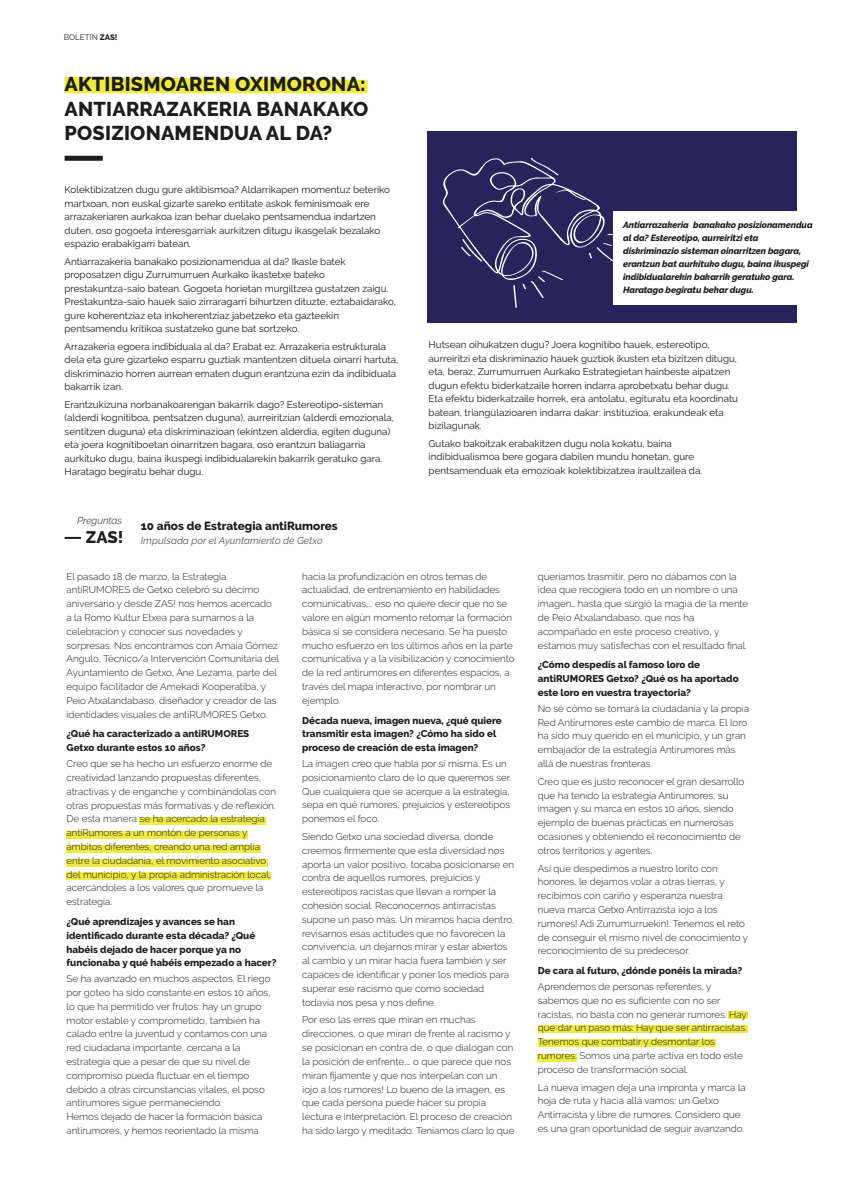
<style>
.page{position:relative;width:842px;height:1191px;background:#fff}
.page>*{position:absolute;margin:0;border:0;box-sizing:border-box;transform-origin:0 0}
.t1{font:800 20px/24px "Raleway";letter-spacing:.01em;color:#1d1d1b}
.t2{font:800 16.7px "Raleway";color:#1d1d1b}
.t3{font:800 11.7px "Raleway";color:#1d1d1b}
.t4{font:italic 10px "Raleway";color:#575756}
.t5{font:italic 300 10px "Raleway";color:#1d1d1b}
.t6{font:300 9.8px/13.8px "Raleway";color:#1d1d1b}
.t7{font:9.8px/13.5px "Raleway";color:#1d1d1b}
.t8{font:800 9.8px/13.8px "Raleway";color:#1d1d1b}
.t9{font:italic 800 9px/13px "Raleway";letter-spacing:-.01em;color:#1d1d1b}
.t10{font:8px "Raleway";color:#1d1d1b}
.s1{font-weight:800}
</style>
<div class="page">
<div style="left:427px;top:131px;width:369px;height:191px;background:#29235c"></div>
<div style="left:139px;top:817px;width:127px;height:8px;background:#efeb43"></div>
<div style="left:538px;top:1025px;width:210px;height:8px;background:#efeb43"></div>
<div style="left:538px;top:1039px;width:178px;height:7px;background:#efeb43"></div>
<div style="left:729px;top:1011px;width:19px;height:7px;background:#efeb43"></div>
<div style="left:538px;top:1054px;width:39px;height:7px;background:#efeb43"></div>
<div style="left:67px;top:831px;width:181px;height:7px;background:#efeb43"></div>
<div style="left:67px;top:845px;width:194px;height:8px;background:#efeb43"></div>
<div style="left:67px;top:859px;width:201px;height:7px;background:#efeb43"></div>
<div style="left:67px;top:872px;width:204px;height:8px;background:#efeb43"></div>
<svg style="left:64px;top:77px;width:303px;height:16px;background:#f0ec53"></svg>
<div style="left:65px;top:156px;width:38px;height:5px;background:#1d1d1b"></div>
<svg style="left:65px;top:537px;width:16px;height:2px"></svg>
<div style="left:613px;top:211px;width:217px;height:93px;background:#fff"></div>
<svg style="left:442px;top:157px;width:181px;height:151px"></svg>
<p class="t10" style="left:64px;top:33px;width:55px">BOLETIN <span class="s1">ZAS!</span></p>
<h1 class="t1" style="left:65px;top:73px;width:305px">AKTIBISMOAREN OXIMORONA:<br>ANTIARRAZAKERIA BANAKAKO<br>POSIZIONAMENDUA AL DA?</h1>
<p class="t7" style="left:65px;top:183px;width:327px">Kolektibizatzen dugu gure aktibismoa? Aldarrikapen momentuz beteriko martxoan, non euskal gizarte sareko entitate askok feminismoak ere arrazakeriaren aurkakoa izan behar duelako pentsamendua indartzen duten, oso gogoeta interesgarriak aurkitzen ditugu ikasgelak bezalako espazio erabakigarri batean.</p>
<p class="t7" style="left:65px;top:254px;width:333px">Antiarrazakeria banakako posizionamendua al da? Ikasle batek proposatzen digu Zurrumurruen Aurkako ikastetxe bateko prestakuntza-saio batean. Gogoeta horietan murgiltzea gustatzen zaigu.<br>Prestakuntza-saio hauek saio zirraragarri bihurtzen dituzte, eztabaidarako, gure koherentziaz eta inkoherentziaz jabetzeko eta gazteekin pentsamendu kritikoa sustatzeko gune bat sortzeko.</p>
<p class="t7" style="left:65px;top:339px;width:335px">Arrazakeria egoera indibiduala al da? Erabat ez. Arrazakeria estrukturala dela eta gure gizarteko esparru guztiak mantentzen dituela oinarri hartuta, diskriminazio horren aurrean ematen dugun erantzuna ezin da indibiduala bakarrik izan.</p>
<p class="t7" style="left:65px;top:397px;width:331px">Erantzukizuna norbanakoarengan bakarrik dago? Estereotipo-sisteman (alderdi kognitiboa, pentsatzen duguna), aurreiritzian (alderdi emozionala, sentitzen duguna) eta diskriminazioan (ekintzen alderdia, egiten duguna) eta joera kognitiboetan oinarritzen bagara, oso erantzun baliagarria aurkituko dugu, baina ikuspegi indibidualarekin bakarrik geratuko gara.<br>Haratago begiratu behar dugu.</p>
<p class="t9" style="left:623px;top:218px;width:191px">Antiarrazakeria banakako posizionamendua al da? Estereotipo, aurreiritzi eta diskriminazio sisteman oinarritzen bagara, erantzun bat aurkituko dugu, baina ikuspegi indibidualarekin bakarrik geratuko gara.<br>Haratago begiratu behar dugu.</p>
<p class="t7" style="left:429px;top:338px;width:311px">Hutsean oihukatzen dugu? Joera kognitibo hauek, estereotipo, aurreiritzi eta diskriminazio hauek guztiok ikusten eta bizitzen ditugu, eta, beraz, Zurrumurruen Aurkako Estrategietan hainbeste aipatzen dugun efektu biderkatzaile horren indarra aprobetxatu behar dugu.<br>Eta efektu biderkatzaile horrek, era antolatu, egituratu eta koordinatu batean, triangulazioaren indarra dakar: instituzioa, erakundeak eta bizilagunak.</p>
<p class="t7" style="left:429px;top:436px;width:275px">Gutako bakoitzak erabakitzen dugu nola kokatu, baina indibidualismoa bere gogara dabilen mundu honetan, gure pentsamenduak eta emozioak kolektibizatzea iraultzailea da.</p>
<p class="t5" style="left:77px;top:515px;width:46px">Preguntas</p>
<p class="t3" style="left:141px;top:519px;width:198px">10 años de Estrategia antiRumores</p>
<p class="t4" style="left:141px;top:534px;width:183px">Impulsada por el Ayuntamiento de Getxo</p>
<p class="t6" style="left:67px;top:569px;width:214px">El pasado 18 de marzo, la Estrategia antiRUMORES de Getxo celebró su décimo aniversario y desde ZAS! nos hemos acercado a la Romo Kultur Etxea para sumarnos a la celebración y conocer sus novedades y sorpresas. Nos encontramos con Amaia Gómez Angulo, Técnico/a Intervención Comunitaria del Ayuntamiento de Getxo, Ane Lezama, parte del equipo facilitador de Amekadi Kooperatiba, y Peio Atxalandabaso, diseñador y creador de las identidades visuales de antiRUMORES Getxo.</p>
<p class="t8" style="left:67px;top:727px;width:184px">¿Qué ha caracterizado a antiRUMORES<br>Getxo durante estos 10 años?</p>
<p class="t6" style="left:67px;top:756px;width:211px">Creo que se ha hecho un esfuerzo enorme de creatividad lanzando propuestas diferentes, atractivas y de enganche y combinándolas con otras propuestas más formativas y de reflexión.<br>De esta manera se ha acercado la estrategia antiRumores a un montón de personas y ámbitos diferentes, creando una red amplia entre la ciudadanía, el movimiento asociativo del municipio, y la propia administración local, acercándoles a los valores que promueve la estrategia.</p>
<p class="t8" style="left:67px;top:914px;width:212px">¿Qué aprendizajes y avances se han identificado durante esta década? ¿Qué habéis dejado de hacer porque ya no funcionaba y qué habéis empezado a hacer?</p>
<p class="t6" style="left:67px;top:971px;width:206px">Se ha avanzado en muchos aspectos. El riego por goteo ha sido constante en estos 10 años, lo que ha permitido ver frutos: hay un grupo motor estable y comprometido, también ha calado entre la juventud y contamos con una red ciudadana importante, cercana a la estrategia que a pesar de que su nivel de compromiso pueda fluctuar en el tiempo debido a otras circunstancias vitales, el poso antirumores sigue permaneciendo.<br>Hemos dejado de hacer la formación básica antirumores, y hemos reorientado la misma</p>
<h2 class="t2" style="left:86px;top:527px;width:39px">ZAS!</h2>
<p class="t6" style="left:302px;top:569px;width:214px">hacia la profundización en otros temas de actualidad, de entrenamiento en habilidades comunicativas,… eso no quiere decir que no se valore en algún momento retomar la formación básica si se considera necesario. Se ha puesto mucho esfuerzo en los últimos años en la parte comunicativa y a la visibilización y conocimiento de la red antirumores en diferentes espacios, a través del mapa interactivo, por nombrar un ejemplo.</p>
<p class="t8" style="left:302px;top:713px;width:201px">Década nueva, imagen nueva, ¿qué quiere transmitir esta imagen? ¿Cómo ha sido el proceso de creación de esta imagen?</p>
<p class="t6" style="left:302px;top:756px;width:211px">La imagen creo que habla por sí misma. Es un posicionamiento claro de lo que queremos ser.<br>Que cualquiera que se acerque a la estrategia, sepa en qué rumores, prejuicios y estereotipos ponemos el foco.</p>
<p class="t6" style="left:302px;top:829px;width:214px">Siendo Getxo una sociedad diversa, donde creemos firmemente que esta diversidad nos aporta un valor positivo, tocaba posicionarse en contra de aquellos rumores, prejuicios y estereotipos racistas que llevan a romper la cohesión social. Reconocernos antirracistas supone un paso más. Un mirarnos hacia dentro, revisarnos esas actitudes que no favorecen la convivencia, un dejarnos mirar y estar abiertos al cambio y un mirar hacia fuera también y ser capaces de identificar y poner los medios para superar ese racismo que como sociedad todavía nos pesa y nos define.</p>
<p class="t6" style="left:302px;top:1013px;width:214px">Por eso las erres que miran en muchas direcciones, o que miran de frente al racismo y se posicionan en contra de, o que dialogan con la posición de enfrente,… o que parece que nos miran fijamente y que nos interpelan con un ¡ojo a los rumores! Lo bueno de la imagen, es que cada persona puede hacer su propia lectura e interpretación. El proceso de creación ha sido largo y meditado. Teníamos claro lo que</p>
<p class="t6" style="left:538px;top:569px;width:212px">queríamos trasmitir, pero no dábamos con la idea que recogiera todo en un nombre o una imagen… hasta que surgió la magia de la mente de Peio Atxalandabaso, que nos ha acompañado en este proceso creativo, y estamos muy satisfechas con el resultado final.</p>
<p class="t8" style="left:538px;top:658px;width:202px">¿Cómo despedís al famoso loro de antiRUMORES Getxo? ¿Qué os ha aportado este loro en vuestra trayectoria?</p>
<p class="t6" style="left:538px;top:701px;width:213px">No sé cómo se tomará la ciudadanía y la propia Red Antirumores este cambio de marca. El loro ha sido muy querido en el municipio, y un gran embajador de la estrategia Antirumores más allá de nuestras fronteras.</p>
<p class="t6" style="left:538px;top:774px;width:208px">Creo que es justo reconocer el gran desarrollo que ha tenido la estrategia Antirumores, su imagen y su marca en estos 10 años, siendo ejemplo de buenas prácticas en numerosas ocasiones y obteniendo el reconocimiento de otros territorios y agentes.</p>
<p class="t6" style="left:538px;top:861px;width:212px">Así que despedimos a nuestro lorito con honores, le dejamos volar a otras tierras, y recibimos con cariño y esperanza nuestra nueva marca Getxo Antirrazista ¡ojo a los rumores! Adi Zurrumurruekin!. Tenemos el reto de conseguir el mismo nivel de conocimiento y reconocimiento de su predecesor.</p>
<p class="t8" style="left:538px;top:964px;width:206px">De cara al futuro, ¿dónde ponéis la mirada?</p>
<p class="t6" style="left:538px;top:979px;width:211px">Aprendemos de personas referentes, y sabemos que no es suficiente con no ser racistas, no basta con no generar rumores. Hay que dar un paso más: Hay que ser antirracistas.<br>Tenemos que combatir y desmontar los rumores. Somos una parte activa en todo este proceso de transformación social.</p>
<p class="t6" style="left:538px;top:1080px;width:210px">La nueva imagen deja una impronta y marca la hoja de ruta y hacia allá vamos: un Getxo Antirracista y libre de rumores. Considero que es una gran oportunidad de seguir avanzando.</p>
</div>
